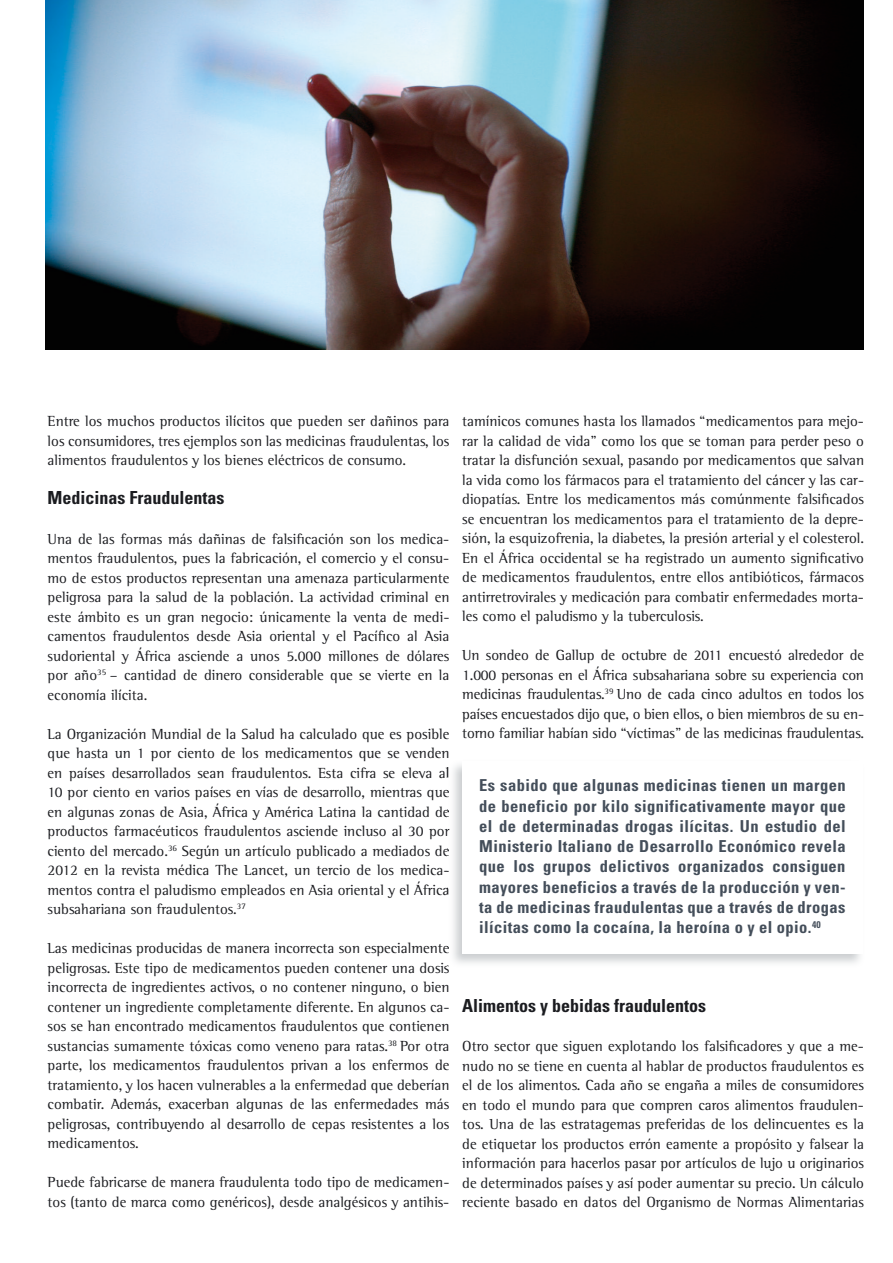
<style>
.page{position:relative;width:893px;height:1263px;background:#fff}
.page>*{position:absolute;margin:0;border:0;box-sizing:border-box;transform-origin:0 0}
.t1{font:700 condensed 18px "Univers";color:#1b1c20}
.t2{font:700 condensed 16.5px/20.2px "Univers";letter-spacing:.025em;color:#444e5a;text-align:justify}
.t3{font:15px/19.5px "Rotis Semi Serif";color:#1b1c20;text-align:justify}
</style>
<div class="page">
<svg style="left:447px;top:767px;width:2px;height:50px"></svg>
<svg style="left:447px;top:848px;width:2px;height:47px"></svg>
<img style="left:46px;top:0;width:817px;height:350px">
<p class="t3" style="left:48px;top:411px;width:403px">Entre los muchos productos ilícitos que pueden ser dañinos para los consumidores, tres ejemplos son las medicinas fraudulentas, los alimentos fraudulentos y los bienes eléctricos de consumo.</p>
<p class="t1" style="left:48px;top:487px;width:178px">Medicinas Fraudulentas</p>
<p class="t3" style="left:48px;top:529px;width:403px">Una de las formas más dañinas de falsificación son los medica&shy;mentos fraudulentos, pues la fabricación, el comercio y el consu&shy;mo de estos productos representan una amenaza particularmente peligrosa para la salud de la población. La actividad criminal en este ámbito es un gran negocio: únicamente la venta de medi&shy;camentos fraudulentos desde Asia oriental y el Pacífico al Asia sudoriental y África asciende a unos 5.000 millones de dólares por año<sup>35</sup> – cantidad de dinero considerable que se vierte en la economía ilícita.</p>
<p class="t3" style="left:48px;top:724px;width:403px">La Organización Mundial de la Salud ha calculado que es posible que hasta un 1 por ciento de los medicamentos que se venden en países desarrollados sean fraudulentos. Esta cifra se eleva al 10 por ciento en varios países en vías de desarrollo, mientras que en algunas zonas de Asia, África y América Latina la cantidad de productos farmacéuticos fraudulentos asciende incluso al 30 por ciento del mercado.<sup>36</sup> Según un artículo publicado a mediados de 2012 en la revista médica The Lancet, un tercio de los medica&shy;mentos contra el paludismo empleados en Asia oriental y el África subsahariana son fraudulentos.<sup>37</sup></p>
<p class="t3" style="left:48px;top:938px;width:403px">Las medicinas producidas de manera incorrecta son especialmente peligrosas. Este tipo de medicamentos pueden contener una dosis incorrecta de ingredientes activos, o no contener ninguno, o bien contener un ingrediente completamente diferente. En algunos ca&shy;sos se han encontrado medicamentos fraudulentos que contienen sustancias sumamente tóxicas como veneno para ratas.<sup>38</sup> Por otra parte, los medicamentos fraudulentos privan a los enfermos de tratamiento, y los hacen vulnerables a la enfermedad que deberían combatir. Además, exacerban algunas de las enfermedades más peligrosas, contribuyendo al desarrollo de cepas resistentes a los medicamentos.</p>
<p class="t3" style="left:48px;top:1172px;width:403px">Puede fabricarse de manera fraudulenta todo tipo de medicamen&shy;tos (tanto de marca como genéricos), desde analgésicos y antihis-</p>
<p class="t3" style="left:462px;top:411px;width:403px">tamínicos comunes hasta los llamados “medicamentos para mejo&shy;rar la calidad de vida” como los que se toman para perder peso o tratar la disfunción sexual, pasando por medicamentos que salvan la vida como los fármacos para el tratamiento del cáncer y las car&shy;diopatías. Entre los medicamentos más comúnmente falsificados se encuentran los medicamentos para el tratamiento de la depre&shy;sión, la esquizofrenia, la diabetes, la presión arterial y el colesterol.<br>En el África occidental se ha registrado un aumento significativo de medicamentos fraudulentos, entre ellos antibióticos, fármacos antirretrovirales y medicación para combatir enfermedades morta&shy;les como el paludismo y la tuberculosis.</p>
<p class="t3" style="left:462px;top:645px;width:403px">Un sondeo de Gallup de octubre de 2011 encuestó alrededor de 1.000 personas en el África subsahariana sobre su experiencia con medicinas fraudulentas.<sup>39</sup> Uno de cada cinco adultos en todos los países encuestados dijo que, o bien ellos, o bien miembros de su en&shy;torno familiar habían sido “víctimas” de las medicinas fraudulentas.</p>
<p class="t2" style="left:479px;top:775px;width:368px">Es sabido que algunas medicinas tienen un margen de beneficio por kilo significativamente mayor que el de determinadas drogas ilícitas. Un estudio del Ministerio Italiano de Desarrollo Económico revela que los grupos delictivos organizados consiguen mayores beneficios a través de la producción y ven&shy;ta de medicinas fraudulentas que a través de drogas ilícitas como la cocaína, la heroína o y el opio.<sup>40</sup></p>
<p class="t1" style="left:462px;top:995px;width:245px">Alimentos y bebidas fraudulentos</p>
<p class="t3" style="left:462px;top:1036px;width:403px">Otro sector que siguen explotando los falsificadores y que a me&shy;nudo no se tiene en cuenta al hablar de productos fraudulentos es el de los alimentos. Cada año se engaña a miles de consumidores en todo el mundo para que compren caros alimentos fraudulen&shy;tos. Una de las estratagemas preferidas de los delincuentes es la de etiquetar los productos errón eamente a propósito y falsear la información para hacerlos pasar por artículos de lujo u originarios de determinados países y así poder aumentar su precio. Un cálculo reciente basado en datos del Organismo de Normas Alimentarias</p>
</div>
